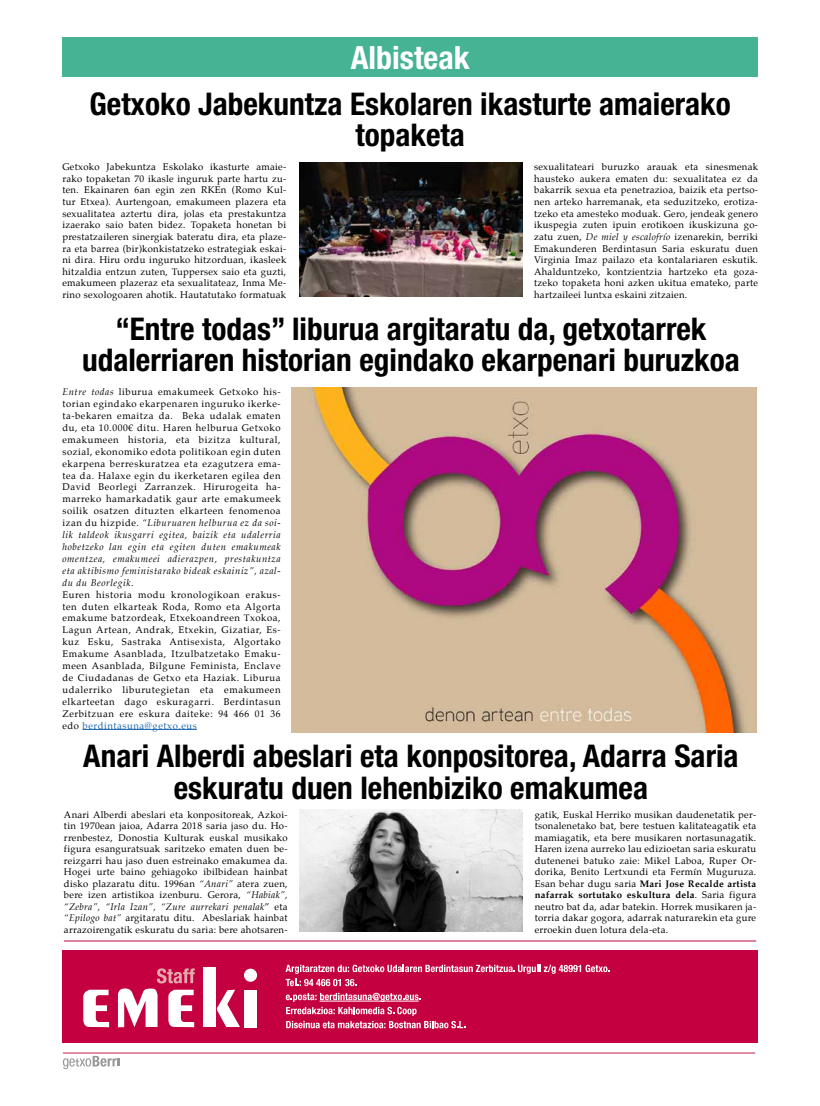
<style>
.page{position:relative;width:820px;height:1106px;background:#fff}
.page>*{position:absolute;margin:0;border:0;box-sizing:border-box;transform-origin:0 0}
.t1{font:700 condensed 32px "Helvetica Neue";color:#fff}
.t2{font:700 condensed 31.3px/31.3px "Helvetica Neue";color:#000;text-align:center}
.t3{font:9.5px/11.9px "Palatino";letter-spacing:.06em;color:#000;text-align:justify}
.s1{font-style:italic}
.s2{color:#1e69b0}
.s3{font-weight:700}
</style>
<div class="page">
<svg style="left:63px;top:1055px;width:56px;height:14px"></svg>
<hr style="left:63px;top:1052px;width:691px;height:1px;background:#c01f48">
<div style="left:63px;top:37px;width:694px;height:39px;background:#45b394"></div>
<img style="left:299px;top:162px;width:223px;height:134px">
<hr style="left:64px;top:940px;width:691px;height:1px;background:#bf0545">
<hr style="left:83px;top:729px;width:114px;height:1px;background:#1e69b0">
<img style="left:292px;top:387px;width:464px;height:345px">
<img style="left:299px;top:809px;width:223px;height:122px">
<div style="left:62px;top:950px;width:695px;height:92px;background:#c40040"></div>
<svg style="left:285px;top:964px;width:324px;height:22px"></svg>
<svg style="left:286px;top:992px;width:179px;height:36px"></svg>
<svg style="left:83px;top:989px;width:26px;height:38px"></svg>
<div style="left:204px;top:967px;width:12px;height:60px;background:#fff"></div>
<div style="left:244px;top:989px;width:13px;height:38px;background:#fff"></div>
<svg style="left:217px;top:989px;width:23px;height:38px"></svg>
<div style="left:244px;top:968px;width:13px;height:13px;background:#fff;border-radius:50%"></div>
<svg style="left:118px;top:968px;width:77px;height:59px"></svg>
<h1 class="t1" style="left:350px;top:38px;width:120px">Albisteak</h1>
<h2 class="t2" style="left:89px;top:87px;width:642px">Getxoko Jabekuntza Eskolaren ikasturte amaierako topaketa</h2>
<p class="t3" style="left:62px;top:161px;width:225px;line-height:11.6px">Getxoko Jabekuntza Eskolako ikasturte amaie&shy;rako topaketan 70 ikasle inguruk parte hartu zu&shy;ten. Ekainaren 6an egin zen RKEn (Romo Kul&shy;tur Etxea). Aurtengoan, emakumeen plazera eta sexualitatea aztertu dira, jolas eta prestakuntza izaerako saio baten bidez. Topaketa honetan bi prestatzaileren sinergiak bateratu dira, eta plaze&shy;ra eta barrea (bir)konkistatzeko estrategiak eskai&shy;ni dira. Hiru ordu inguruko hitzorduan, ikasleek hitzaldia entzun zuten, Tuppersex saio eta guzti, emakumeen plazeraz eta sexualitateaz, Inma Me&shy;rino sexologoaren ahotik. Hautatutako formatuak</p>
<p class="t3" style="left:534px;top:161px;width:225px;line-height:11.6px">sexualitateari buruzko arauak eta sinesmenak hausteko aukera ematen du: sexualitatea ez da bakarrik sexua eta penetrazioa, baizik eta pertso&shy;nen arteko harremanak, eta seduzitzeko, erotiza&shy;tzeko eta amesteko moduak. Gero, jendeak genero ikuspegia zuten ipuin erotikoen ikuskizuna go&shy;zatu zuen, <span class="s1">De miel y escalofrío</span> izenarekin, berriki Emakunderen Berdintasun Saria eskuratu duen Virginia Imaz pailazo eta kontalariaren eskutik.<br>Ahalduntzeko, kontzientzia hartzeko eta goza&shy;tzeko topaketa honi azken ukitua emateko, parte hartzaileei luntxa eskaini zitzaien.</p>
<h2 class="t2" style="left:82px;top:312px;width:659px">“Entre todas” liburua argitaratu da, getxotarrek udalerriaren historian egindako ekarpenari buruzkoa</h2>
<p class="t3" style="left:62px;top:386px;width:220px;text-align:left"><span class="s1">Entre todas</span> liburua emakumeek Getxoko his&shy;torian egindako ekarpenaren inguruko ikerke&shy;ta-bekaren emaitza da. Beka udalak ematen du, eta 10.000€ ditu. Haren helburua Getxoko emakumeen historia, eta bizitza kultural, sozial, ekonomiko edota politikoan egin duten ekarpena berreskuratzea eta ezagutzera ema&shy;tea da. Halaxe egin du ikerketaren egilea den David Beorlegi Zarranzek. Hirurogeita ha&shy;marreko hamarkadatik gaur arte emakumeek soilik osatzen dituzten elkarteen fenomenoa izan du hizpide. <span class="s1">“Liburuaren helburua ez da soi&shy;lik taldeok ikusgarri egitea, baizik eta udalerria hobetzeko lan egin eta egiten duten emakumeak omentzea, emakumeei adierazpen, prestakuntza eta aktibismo feministarako bideak eskainiz”, azal&shy;du du Beorlegik</span>.<br>Euren historia modu kronologikoan erakus&shy;ten duten elkarteak Roda, Romo eta Algorta emakume batzordeak, Etxekoandreen Txokoa, Lagun Artean, Andrak, Etxekin, Gizatiar, Es&shy;kuz Esku, Sastraka Antisexista, Algortako Emakume Asanblada, Itzulbatzetako Emaku&shy;meen Asanblada, Bilgune Feminista, Enclave de Ciudadanas de Getxo eta Haziak. Liburua udalerriko liburutegietan eta emakumeen elkarteetan dago eskuragarri. Berdintasun Zerbitzuan ere eskura daiteke: 94 466 01 36 edo <span class="s2">berdintasuna@getxo.eus</span></p>
<h2 class="t2" style="left:83px;top:740px;width:656px">Anari Alberdi abeslari eta konpositorea, Adarra Saria eskuratu duen lehenbiziko emakumea</h2>
<p class="t3" style="left:64px;top:808px;width:225px;line-height:11.5px">Anari Alberdi abeslari eta konpositoreak, Azkoi&shy;tin 1970ean jaioa, Adarra 2018 saria jaso du. Ho&shy;rrenbestez, Donostia Kulturak euskal musikako figura esanguratsuak saritzeko ematen duen be&shy;reizgarri hau jaso duen estreinako emakumea da.<br>Hogei urte baino gehiagoko ibilbidean hainbat disko plazaratu ditu. 1996an <span class="s1">“Anari”</span> atera zuen, bere izen artistikoa izenburu. Gerora, <span class="s1">“Habiak”, “Zebra”, “Irla Izan”, “Zure aurrekari penalak</span>” eta <span class="s1">“Epilogo bat”</span> argitaratu ditu. Abeslariak hainbat arrazoirengatik eskuratu du saria: bere ahotsaren-</p>
<p class="t3" style="left:534px;top:808px;width:223px;line-height:11.5px">gatik, Euskal Herriko musikan daudenetatik per&shy;tsonalenetako bat, bere testuen kalitateagatik eta mamiagatik, eta bere musikaren nortasunagatik.<br>Haren izena aurreko lau edizioetan saria eskuratu dutenenei batuko zaie: Mikel Laboa, Ruper Or&shy;dorika, Benito Lertxundi eta Fermín Muguruza.<br>Esan behar dugu saria <span class="s3">Mari Jose Recalde artista nafarrak sortutako eskultura dela</span>. Saria figura neutro bat da, adar batekin. Horrek musikaren ja&shy;torria dakar gogora, adarrak naturarekin eta gure erroekin duen lotura dela-eta.</p>
</div>
